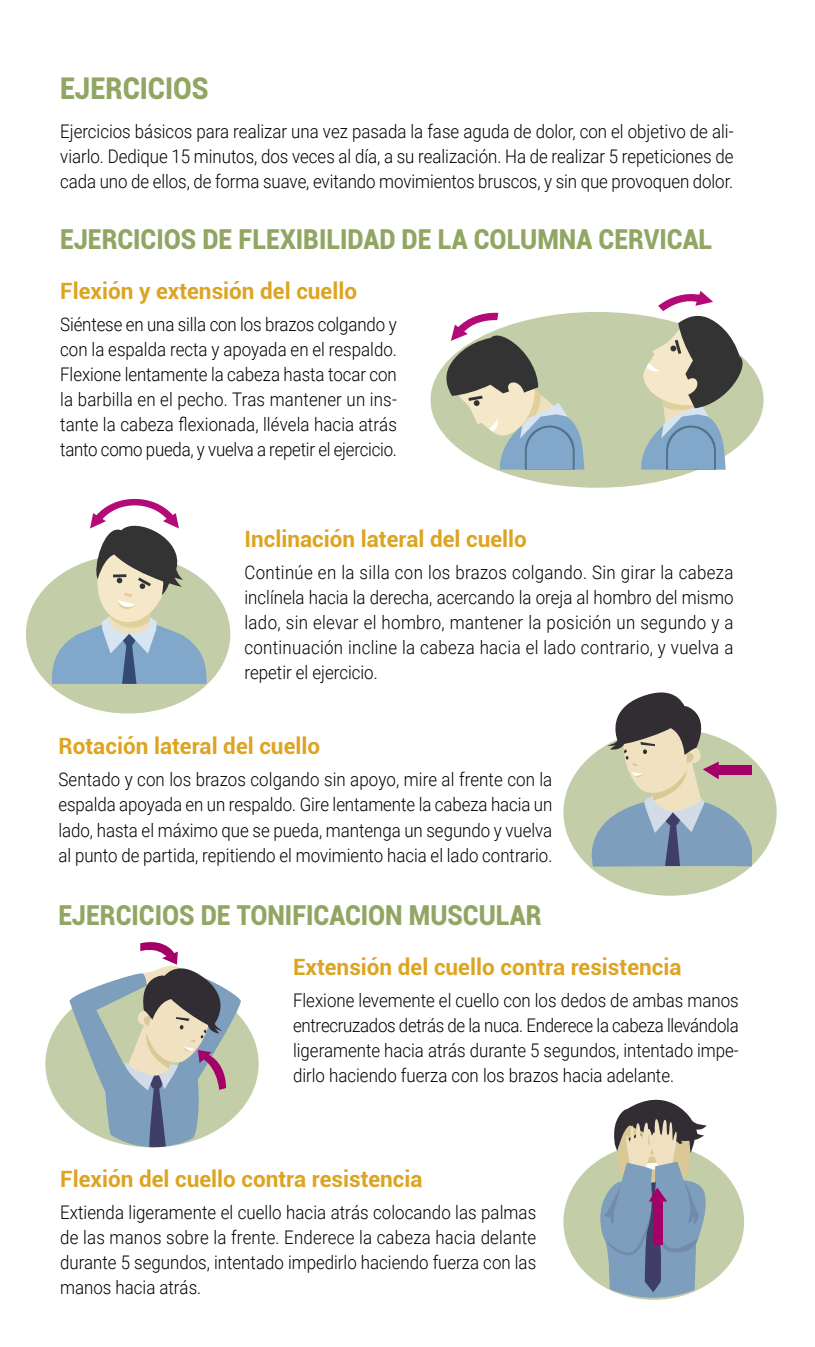
<style>
.page{position:relative;width:815px;height:1347px;background:#fff}
.page>*{position:absolute;margin:0;border:0;box-sizing:border-box;transform-origin:0 0}
.t1{font:900 30px "Roboto";color:#92a664;scale:.9 1}
.t2{font:900 27.5px "Roboto";color:#92a664;scale:.9 1}
.t3{font:700 22.5px "Roboto";color:#dda421}
.t4{font:300 18.75px/25px "Roboto";color:#000;text-align:justify;scale:.9 1}
</style>
<div class="page">
<div style="left:431px;top:312px;width:333px;height:176px;background:#c3cea9;border-radius:50%"></div>
<div style="left:26px;top:555px;width:204px;height:158px;background:#c3cea9;border-radius:50%"></div>
<div style="left:45px;top:980px;width:214px;height:167px;background:#c3cea9;border-radius:50%"></div>
<div style="left:563px;top:728px;width:214px;height:167px;background:#c3cea9;border-radius:50%"></div>
<div style="left:563px;top:1143px;width:181px;height:156px;background:#c3cea9;border-radius:50%"></div>
<svg style="left:444px;top:312px;width:140px;height:157px"></svg>
<svg style="left:639px;top:291px;width:112px;height:178px"></svg>
<svg style="left:51px;top:498px;width:156px;height:186px"></svg>
<svg style="left:578px;top:692px;width:174px;height:174px"></svg>
<svg style="left:69px;top:942px;width:172px;height:206px"></svg>
<svg style="left:596px;top:1099px;width:114px;height:198px"></svg>
<div style="left:653px;top:1198px;width:9px;height:46px;background:#a50069"></div>
<h1 class="t1" style="left:60px;top:67px;width:166px">EJERCICIOS</h1>
<p class="t4" style="left:60px;top:118px;width:750px">Ejercicios básicos para realizar una vez pasada la fase aguda de dolor, con el objetivo de ali&shy;viarlo. Dedique 15 minutos, dos veces al día, a su realización. Ha de realizar 5 repeticiones de cada uno de ellos, de forma suave, evitando movimientos bruscos, y sin que provoquen dolor.</p>
<h2 class="t2" style="left:60px;top:220px;width:726px">EJERCICIOS DE FLEXIBILIDAD DE LA COLUMNA CERVICAL</h2>
<p class="t3" style="left:60px;top:275px;width:298px">Flexión y extensión del cuello</p>
<p class="t4" style="left:60px;top:311px;width:376px">Siéntese en una silla con los brazos colgando y con la espalda recta y apoyada en el respaldo.<br>Flexione lentamente la cabeza hasta tocar con la barbilla en el pecho. Tras mantener un ins&shy;tante la cabeza flexionada, llévela hacia atrás tanto como pueda, y vuelva a repetir el ejercicio.</p>
<p class="t3" style="left:244px;top:523px;width:284px">Inclinación lateral del cuello</p>
<p class="t4" style="left:244px;top:559px;width:545px">Continúe en la silla con los brazos colgando. Sin girar la cabeza inclínela hacia la derecha, acercando la oreja al hombro del mismo lado, sin elevar el hombro, mantener la posición un segundo y a continuación incline la cabeza hacia el lado contrario, y vuelva a repetir el ejercicio.</p>
<p class="t3" style="left:58px;top:730px;width:263px">Rotación lateral del cuello</p>
<p class="t4" style="left:58px;top:766px;width:550px">Sentado y con los brazos colgando sin apoyo, mire al frente con la espalda apoyada en un respaldo. Gire lentamente la cabeza hacia un lado, hasta el máximo que se pueda, mantenga un segundo y vuelva al punto de partida, repitiendo el movimiento hacia el lado contrario.</p>
<h2 class="t2" style="left:58px;top:895px;width:538px">EJERCICIOS DE TONIFICACION MUSCULAR</h2>
<p class="t3" style="left:293px;top:950px;width:390px">Extensión del cuello contra resistencia</p>
<p class="t4" style="left:293px;top:986px;width:497px">Flexione levemente el cuello con los dedos de ambas manos entrecruzados detrás de la nuca. Enderece la cabeza llevándola ligeramente hacia atrás durante 5 segundos, intentado impe&shy;dirlo haciendo fuerza con los brazos hacia adelante.</p>
<p class="t3" style="left:60px;top:1163px;width:364px">Flexión del cuello contra resistencia</p>
<p class="t4" style="left:60px;top:1199px;width:530px">Extienda ligeramente el cuello hacia atrás colocando las palmas de las manos sobre la frente. Enderece la cabeza hacia delante durante 5 segundos, intentado impedirlo haciendo fuerza con las manos hacia atrás.</p>
</div>
